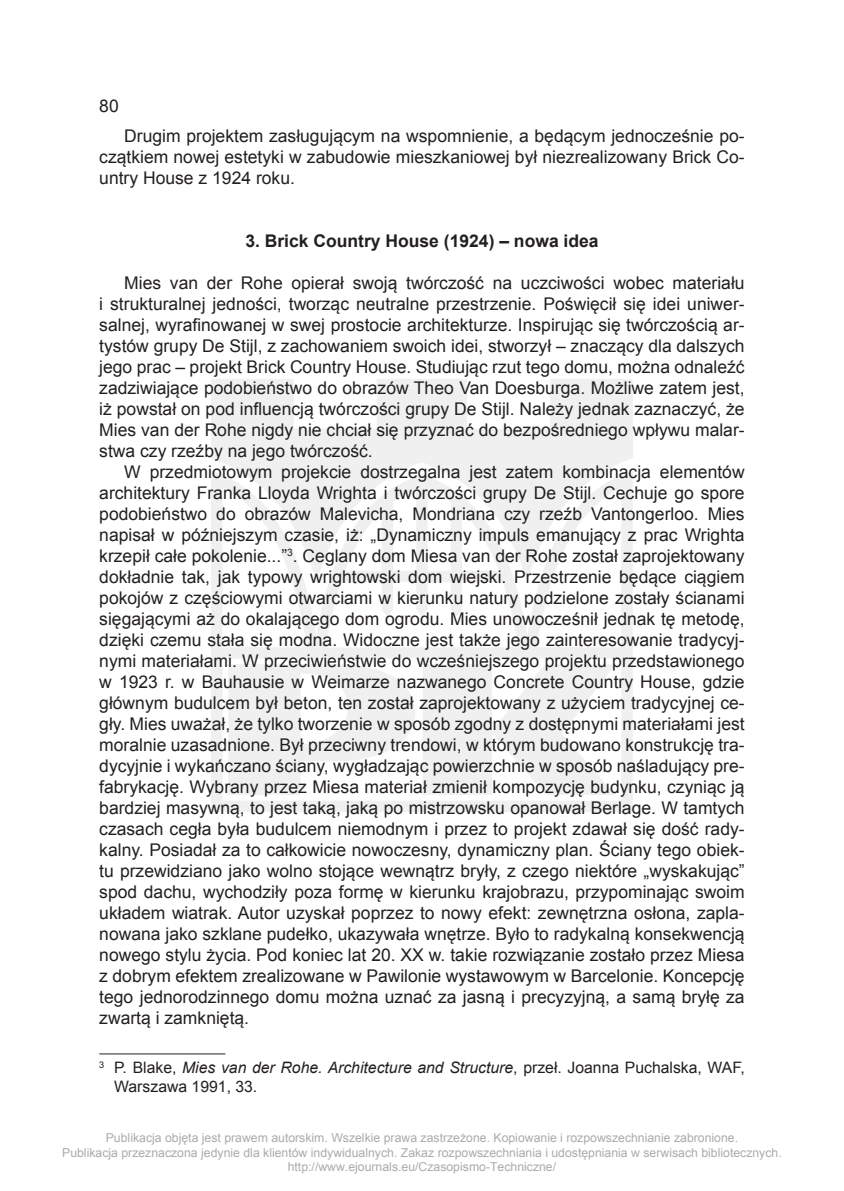
<style>
.page{position:relative;width:844px;height:1191px;background:#fff}
.page>*{position:absolute;margin:0;border:0;box-sizing:border-box;transform-origin:0 0}
.tekst_cz{font:17.5px/21px "Arial";color:#231f20;text-align:justify}
.tytuł_rozdz__1{font:700 17.5px "Arial";color:#231f20}
.przypis_cz{font:15.75px/18.9px "Arial";color:#231f20}
.t1{font:12.25px/14.7px "Arial";color:#ababab;text-align:center}
.s1{font-style:italic}
</style>
<div class="page">
<svg style="left:211px;top:379px;width:421px;height:433px;fill:#eff0ef"></svg>
<hr style="left:99px;top:1053px;width:126px;height:1px;background:#231f20">
<p class="tekst_cz" style="left:99px;top:95px;width:21px">80</p>
<p class="tekst_cz" style="left:99px;top:125px;width:646px;text-indent:25px">Drugim projektem zasługującym na wspomnienie, a będącym jednocześnie po&shy;czątkiem nowej estetyki w zabudowie mieszkaniowej był niezrealizowany Brick Co&shy;untry House z 1924 roku.</p>
<p class="tytuł_rozdz__1" style="left:245px;top:229px;width:355px">3. Brick Country House (1924) – nowa idea</p>
<p class="tekst_cz" style="left:99px;top:272px;width:646px;text-indent:25px">Mies van der Rohe opierał swoją twórczość na uczciwości wobec materiału i strukturalnej jedności, tworząc neutralne przestrzenie. Poświęcił się idei uniwer&shy;salnej, wyrafinowanej w swej prostocie architekturze. Inspirując się twórczością ar&shy;tystów grupy De Stijl, z zachowaniem swoich idei, stworzył – znaczący dla dalszych jego prac – projekt Brick Country House. Studiując rzut tego domu, można odnaleźć zadziwiające podobieństwo do obrazów Theo Van Doesburga. Możliwe zatem jest, iż powstał on pod influencją twórczości grupy De Stijl. Należy jednak zaznaczyć, że Mies van der Rohe nigdy nie chciał się przyznać do bezpośredniego wpływu malar&shy;stwa czy rzeźby na jego twórczość.</p>
<p class="tekst_cz" style="left:99px;top:461px;width:646px;text-indent:25px">W przedmiotowym projekcie dostrzegalna jest zatem kombinacja elementów architektury Franka Lloyda Wrighta i twórczości grupy De Stijl. Cechuje go spore podobieństwo do obrazów Malevicha, Mondriana czy rzeźb Vantongerloo. Mies napisał w późniejszym czasie, iż: „Dynamiczny impuls emanujący z prac Wrighta krzepił całe pokolenie...”<sup>3</sup>. Ceglany dom Miesa van der Rohe został zaprojektowany dokładnie tak, jak typowy wrightowski dom wiejski. Przestrzenie będące ciągiem pokojów z częściowymi otwarciami w kierunku natury podzielone zostały ścianami sięgającymi aż do okalającego dom ogrodu. Mies unowocześnił jednak tę metodę, dzięki czemu stała się modna. Widoczne jest także jego zainteresowanie tradycyj&shy;nymi materiałami. W przeciwieństwie do wcześniejszego projektu przedstawionego w 1923 r. w Bauhausie w Weimarze nazwanego Concrete Country House, gdzie głównym budulcem był beton, ten został zaprojektowany z użyciem tradycyjnej ce&shy;gły. Mies uważał, że tylko tworzenie w sposób zgodny z dostępnymi materiałami jest moralnie uzasadnione. Był przeciwny trendowi, w którym budowano konstrukcję tra&shy;dycyjnie i wykańczano ściany, wygładzając powierzchnie w sposób naśladujący pre&shy;fabrykację. Wybrany przez Miesa materiał zmienił kompozycję budynku, czyniąc ją bardziej masywną, to jest taką, jaką po mistrzowsku opanował Berlage. W tamtych czasach cegła była budulcem niemodnym i przez to projekt zdawał się dość rady&shy;kalny. Posiadał za to całkowicie nowoczesny, dynamiczny plan. Ściany tego obiek&shy;tu przewidziano jako wolno stojące wewnątrz bryły, z czego niektóre „wyskakując” spod dachu, wychodziły poza formę w kierunku krajobrazu, przypominając swoim układem wiatrak. Autor uzyskał poprzez to nowy efekt: zewnętrzna osłona, zapla&shy;nowana jako szklane pudełko, ukazywała wnętrze. Było to radykalną konsekwencją nowego stylu życia. Pod koniec lat 20. XX w. takie rozwiązanie zostało przez Miesa z dobrym efektem zrealizowane w Pawilonie wystawowym w Barcelonie. Koncepcję tego jednorodzinnego domu można uznać za jasną i precyzyjną, a samą bryłę za zwartą i zamkniętą.</p>
<p class="przypis_cz" style="left:114px;top:1058px;width:631px;text-indent:-15px"><sup>3</sup> P. Blake, <span class="s1">Mies van der Rohe. Architecture and Structure</span>, przeł. Joanna Puchalska, WAF,<br>Warszawa 1991, 33.</p>
<p class="t1" style="left:62px;top:1130px;width:721px">Publikacja objęta jest prawem autorskim. Wszelkie prawa zastrzeżone. Kopiowanie i rozpowszechnianie zabronione.<br>Publikacja przeznaczona jedynie dla klientów indywidualnych. Zakaz rozpowszechniania i udostępniania w serwisach bibliotecznych. http://www.ejournals.eu/Czasopismo-Techniczne/</p>
</div>
